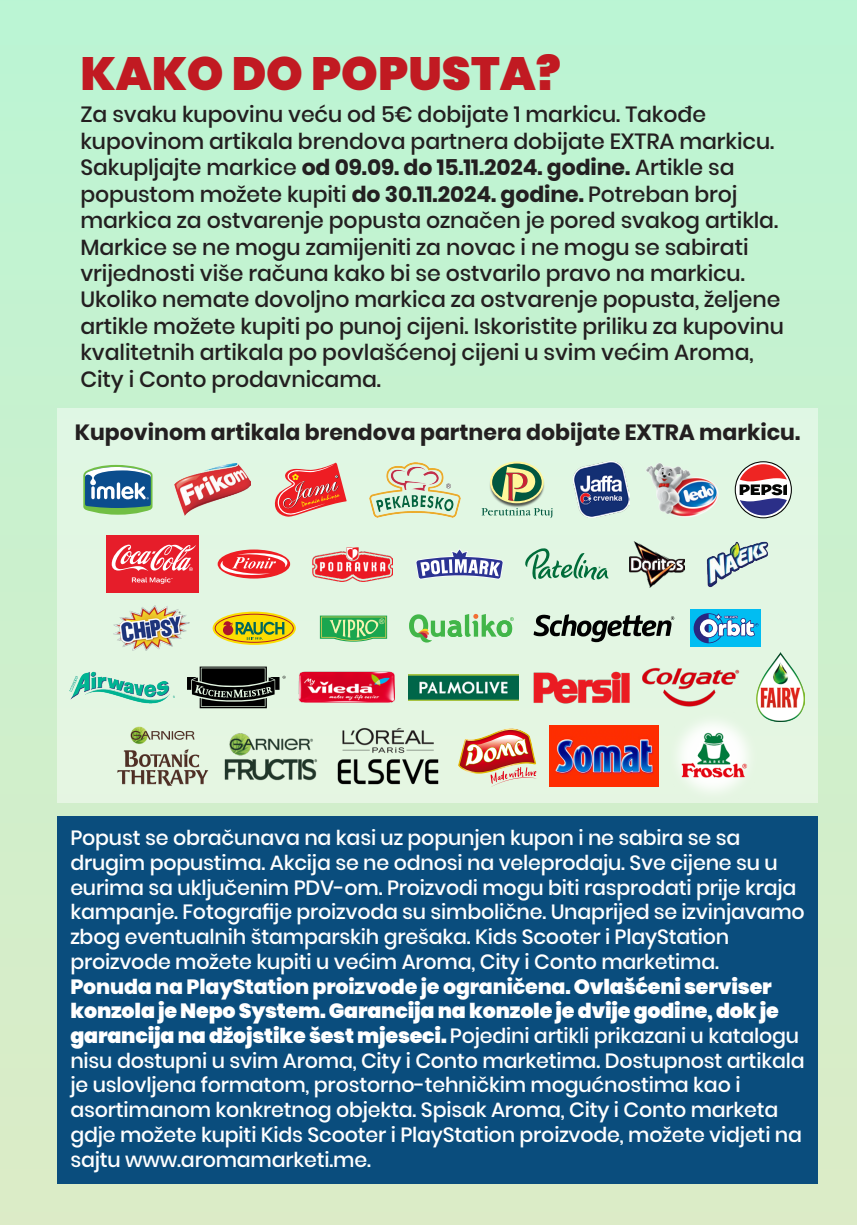
<style>
.page{position:relative;width:857px;height:1225px;background:#fff}
.page>*{position:absolute;margin:0;border:0;box-sizing:border-box;transform-origin:0 0}
.t1{font:900 46.6px "Poppins";color:#c11a22}
.t2{font:500 22px/26.4px "Poppins";letter-spacing:-.005em;color:#231f20}
.t3{font:700 22px "Poppins";color:#231f20}
.t4{font:500 20.6px/24.8px "Poppins";letter-spacing:-.01em;color:#fff}
.t5{font:7.4px "Arial";color:#f3f3af}
.s1{font-weight:700}
.s2{font-weight:800}
.s3{font-weight:900}
</style>
<div class="page">
<div style="left:0;top:0;width:856px;height:1225px;background:linear-gradient(to bottom,#bcf6d4,#d9e8c5)"></div>
<div style="left:57px;top:408px;width:759px;height:394px;background:#e2f6e3"></div>
<div style="left:57px;top:816px;width:759px;height:368px;background:#0a4d7d"></div>
<div style="left:106px;top:535px;width:92px;height:58px;background:#e61d2a"></div>
<svg style="left:112px;top:544px;width:84px;height:40px"></svg>
<svg style="left:217px;top:549px;width:73px;height:29px"></svg>
<svg style="left:220px;top:551px;width:67px;height:26px;background:#f06466"></svg>
<img style="left:706px;top:541px;width:61px;height:46px">
<svg style="left:416px;top:549px;width:87px;height:30px"></svg>
<svg style="left:525px;top:548px;width:83px;height:32px"></svg>
<img style="left:313px;top:547px;width:79px;height:34px">
<img style="left:629px;top:541px;width:55px;height:46px">
<svg style="left:458px;top:728px;width:78px;height:59px"></svg>
<img style="left:337px;top:728px;width:102px;height:57px">
<img style="left:224px;top:733px;width:94px;height:48px">
<img style="left:549px;top:726px;width:108px;height:61px">
<img style="left:117px;top:726px;width:91px;height:60px">
<img style="left:677px;top:720px;width:73px;height:73px">
<svg style="left:212px;top:611px;width:84px;height:34px"></svg>
<svg style="left:214px;top:614px;width:79px;height:29px;background:#cab62c"></svg>
<img style="left:113px;top:605px;width:76px;height:46px">
<svg style="left:320px;top:615px;width:67px;height:26px;background:#5bbb6a"></svg>
<div style="left:689px;top:609px;width:71px;height:38px;background:#01bdf2"></div>
<svg style="left:693px;top:613px;width:30px;height:30px"></svg>
<svg style="left:698px;top:613px;width:60px;height:29px"></svg>
<svg style="left:409px;top:614px;width:104px;height:29px"></svg>
<svg style="left:533px;top:614px;width:141px;height:28px"></svg>
<img style="left:756px;top:653px;width:47px;height:69px">
<img style="left:299px;top:672px;width:95px;height:31px">
<img style="left:642px;top:667px;width:97px;height:40px">
<img style="left:408px;top:674px;width:110px;height:27px">
<img style="left:533px;top:671px;width:96px;height:32px">
<img style="left:70px;top:672px;width:104px;height:31px">
<svg style="left:187px;top:666px;width:98px;height:42px"></svg>
<svg style="left:734px;top:461px;width:57px;height:57px"></svg>
<img style="left:174px;top:464px;width:76px;height:52px">
<svg style="left:83px;top:465px;width:69px;height:50px;background:#62949e"></svg>
<svg style="left:274px;top:462px;width:72px;height:55px"></svg>
<img style="left:573px;top:462px;width:56px;height:56px">
<svg style="left:481px;top:461px;width:71px;height:57px"></svg>
<img style="left:369px;top:462px;width:91px;height:55px">
<img style="left:646px;top:463px;width:73px;height:54px">
<p class="t1" style="left:80px;top:46px;width:481px">KAKO DO POPUSTA?</p>
<p class="t2" style="left:80px;top:102px;width:704px">Za svaku kupovinu veću od 5€ dobijate 1 markicu. Takođe kupovinom artikala brendova partnera dobijate EXTRA markicu.<br>Sakupljajte markice <span class="s1">od 09.09. do 15.11.2024. godine.</span> Artikle sa popustom možete kupiti <span class="s1">do 30.11.2024. godine.</span> Potreban broj markica za ostvarenje popusta označen je pored svakog artikla.<br>Markice se ne mogu zamijeniti za novac i ne mogu se sabirati vrijednosti više računa kako bi se ostvarilo pravo na markicu.<br>Ukoliko nemate dovoljno markica za ostvarenje popusta, željene artikle možete kupiti po punoj cijeni. Iskoristite priliku za kupovinu kvalitetnih artikala po povlašćenoj cijeni u svim većim Aroma, City i Conto prodavnicama.</p>
<p class="t3" style="left:75px;top:420px;width:726px">Kupovinom artikala brendova partnera dobijate EXTRA markicu.</p>
<p class="t5" style="left:379px;top:616px;width:7px">®</p>
<p class="t4" style="left:70px;top:825px;width:735px">Popust se obračunava na kasi uz popunjen kupon i ne sabira se sa drugim popustima. Akcija se ne odnosi na veleprodaju. Sve cijene su u eurima sa uključenim PDV-om. Proizvodi mogu biti rasprodati prije kraja kampanje. Fotografije proizvoda su simbolične. Unaprijed se izvinjavamo zbog eventualnih štamparskih grešaka. Kids Scooter i PlayStation proizvode možete kupiti u većim Aroma, City i Conto marketima.<br><span class="s2">Ponuda na PlayStation proizvode je ograničena.</span> <span class="s3">Ovlašćeni serviser konzola je Nepo System. Garancija na konzole je dvije godine, dok je garancija na džojstike šest mjeseci.</span> Pojedini artikli prikazani u katalogu nisu dostupni u svim Aroma, City i Conto marketima. Dostupnost artikala je uslovljena formatom, prostorno-tehničkim mogućnostima kao i asortimanom konkretnog objekta. Spisak Aroma, City i Conto marketa gdje možete kupiti Kids Scooter i PlayStation proizvode, možete vidjeti na sajtu www.aromamarketi.me.</p>
</div>
